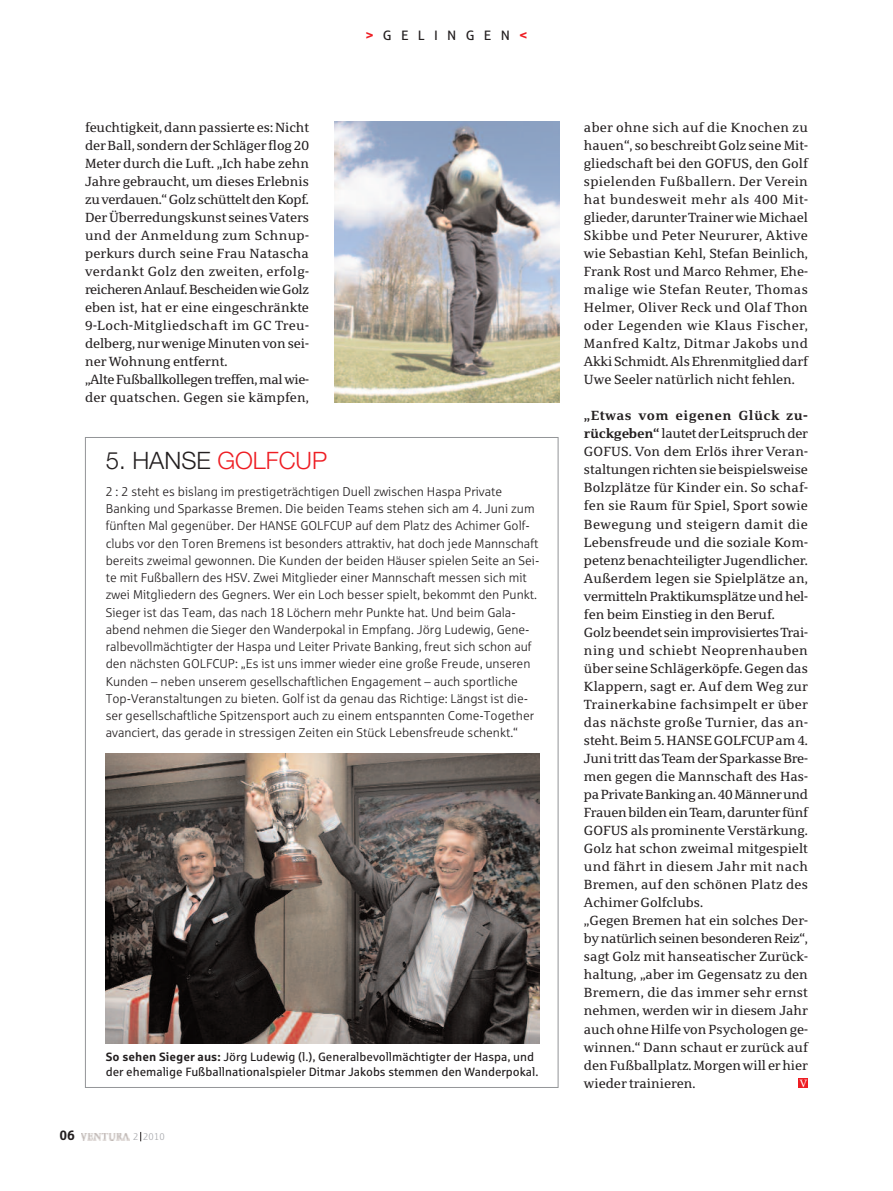
<style>
.page{position:relative;width:893px;height:1191px;background:#fff}
.page>*{position:absolute;margin:0;border:0;box-sizing:border-box;transform-origin:0 0}
.t1{font:300 24px "Helvetica Neue";color:#231f20}
.t2{font:13.5px "Sparkasse Rg";letter-spacing:.695em;color:#231f20}
.t3{font:700 13.5px "Sparkasse Rg";color:#231f20}
.t4{font:13.2px/18px "Sparkasse Serif";color:#231f20}
.t5{font:12.75px/17.2px "Sparkasse Lt";color:#231f20}
.t6{font:12px/14.2px "Sparkasse Rg";color:#231f20}
.t7{font:12px "Garamond Three SC";color:#fff}
.t8{font:9.75px "Sparkasse Lt";color:#a8a9ad}
.s1{font-weight:700;color:#ee1d23}
.s2{font-weight:700}
.s3{color:#ee1d23}
</style>
<div class="page">
<img style="left:82px;top:1133px;width:47px;height:7px">
<img style="left:106px;top:754px;width:433px;height:289px">
<div style="left:799px;top:1078px;width:9px;height:9px;background:#ee1d23"></div>
<img style="left:334px;top:121px;width:226px;height:281px">
<p class="t2" style="left:366px;top:27px;width:163px"><span class="s1">&gt;</span>GELINGEN<span class="s1">&lt;</span></p>
<p class="t4" style="left:85px;top:118px;width:225px">feuchtigkeit,dannpassierte es:Nicht derBall, sondernderSchläger flog 20<br>Meter durch die Luft. „Ich habe zehn Jahre gebraucht, um dieses Erlebnis zuverdauen.“ Golz schütteltdenKopf.<br>DerÜberredungskunst seinesVaters und der Anmeldung zum Schnup&shy;perkurs durch seine Frau Natascha verdankt Golz den zweiten, erfolg&shy;reicherenAnlauf.BescheidenwieGolz eben ist, hat er eine eingeschränkte 9-Loch-Mitgliedschaft im GC Treu&shy;delberg,nurwenige Minutenvonsei&shy;ner Wohnung entfernt. „AlteFußballkollegentreffen,malwie&shy;der quatschen. Gegen sie kämpfen,</p>
<p class="t4" style="left:584px;top:118px;width:225px;text-align:justify">aber ohne sich auf die Knochen zu hauen“, so beschreibt Golz seine Mit&shy;gliedschaft bei den GOFUS, den Golf spielenden Fußballern. Der Verein hat bundesweit mehr als 400 Mit&shy;glieder,darunterTrainerwie Michael Skibbe und Peter Neururer, Aktive wie Sebastian Kehl, Stefan Beinlich, Frank Rost und Marco Rehmer, Ehe&shy;malige wie Stefan Reuter, Thomas Helmer, Oliver Reck und Olaf Thon oder Legenden wie Klaus Fischer, Manfred Kaltz, Ditmar Jakobs und AkkiSchmidt.AlsEhrenmitglieddarf Uwe Seeler natürlich nicht fehlen.</p>
<p class="t4" style="left:584px;top:407px;width:225px"><span class="s2">„Etwas vom eigenen Glück zu&shy;rückgeben“</span> lautetderLeitspruchder GOFUS. Von dem Erlös ihrer Veran&shy;staltungenrichtensiebeispielsweise Bolzplätze für Kinder ein. So schaf&shy;fen sie Raum für Spiel, Sport sowie Bewegung und steigern damit die Lebensfreude und die soziale Kom&shy;petenzbenachteiligterJugendlicher.<br>Außerdem legen sie Spielplätze an, vermittelnPraktikumsplätzeundhel&shy;fen beim Einstieg in den Beruf.<br>Golzbeendet seinimprovisiertesTrai&shy;ning und schiebt Neoprenhauben über seine Schlägerköpfe. Gegendas Klappern, sagt er. Auf dem Weg zur Trainerkabine fachsimpelt er über das nächste große Turnier, das an&shy;steht.Beim5.HANSE GOLFCUPam4.<br>JunitrittdasTeamderSparkasseBre&shy;men gegen die Mannschaft des Has&shy;paPrivateBankingan.40Männerund FrauenbildeneinTeam,darunterfünf GOFUS als prominente Verstärkung.<br>Golz hat schon zweimal mitgespielt und fährt in diesem Jahr mit nach Bremen, auf den schönen Platz des Achimer Golfclubs.<br>„Gegen Bremen hat ein solches Der&shy;bynatürlichseinenbesonderenReiz“, sagt Golz mit hanseatischer Zurück&shy;haltung, „aber im Gegensatz zu den Bremern, die das immer sehr ernst nehmen, werden wir in diesem Jahr auchohneHilfevonPsychologenge&shy;winnen.“ Dann schaut er zurück auf denFußballplatz. Morgenwill erhier wieder trainieren.</p>
<h1 class="t1" style="left:106px;top:452px;width:223px">5. HANSE <span class="s3">GOLFCUP</span></h1>
<p class="t5" style="left:106px;top:483px;width:435px">2 : 2 steht es bislang im prestigeträchtigen Duell zwischen Haspa Private Banking und Sparkasse Bremen. Die beiden Teams stehen sich am 4. Juni zum fünften Mal gegenüber. Der HANSE GOLFCUP auf dem Platz des Achimer Golf&shy;clubs vor den Toren Bremens ist besonders attraktiv, hat doch jede Mannschaft bereits zweimal gewonnen. Die Kunden der beiden Häuser spielen Seite an Sei&shy;te mit Fußballern des HSV. Zwei Mitglieder einer Mannschaft messen sich mit zwei Mitgliedern des Gegners. Wer ein Loch besser spielt, bekommt den Punkt.<br>Sieger ist das Team, das nach 18 Löchern mehr Punkte hat. Und beim Gala&shy;abend nehmen die Sieger den Wanderpokal in Empfang. Jörg Ludewig, Gene&shy;ralbevollmächtigter der Haspa und Leiter Private Banking, freut sich schon auf den nächsten GOLFCUP: „Es ist uns immer wieder eine große Freude, unseren Kunden – neben unserem gesellschaftlichen Engagement – auch sportliche Top-Veranstaltungen zu bieten. Golf ist da genau das Richtige: Längst ist die&shy;ser gesellschaftliche Spitzensport auch zu einem entspannten Come-Together avanciert, das gerade in stressigen Zeiten ein Stück Lebensfreude schenkt.“</p>
<p class="t6" style="left:106px;top:1050px;width:434px"><span class="s2">So sehen Sieger aus:</span> Jörg Ludewig (l.), Generalbevollmächtigter der Haspa, und der ehemalige Fußballnationalspieler Ditmar Jakobs stemmen den Wanderpokal.</p>
<p class="t7" style="left:799px;top:1078px;width:10px">V</p>
<p class="t3" style="left:60px;top:1127px;width:17px">06</p>
<p class="t8" style="left:133px;top:1131px;width:33px">2 2010</p>
</div>
